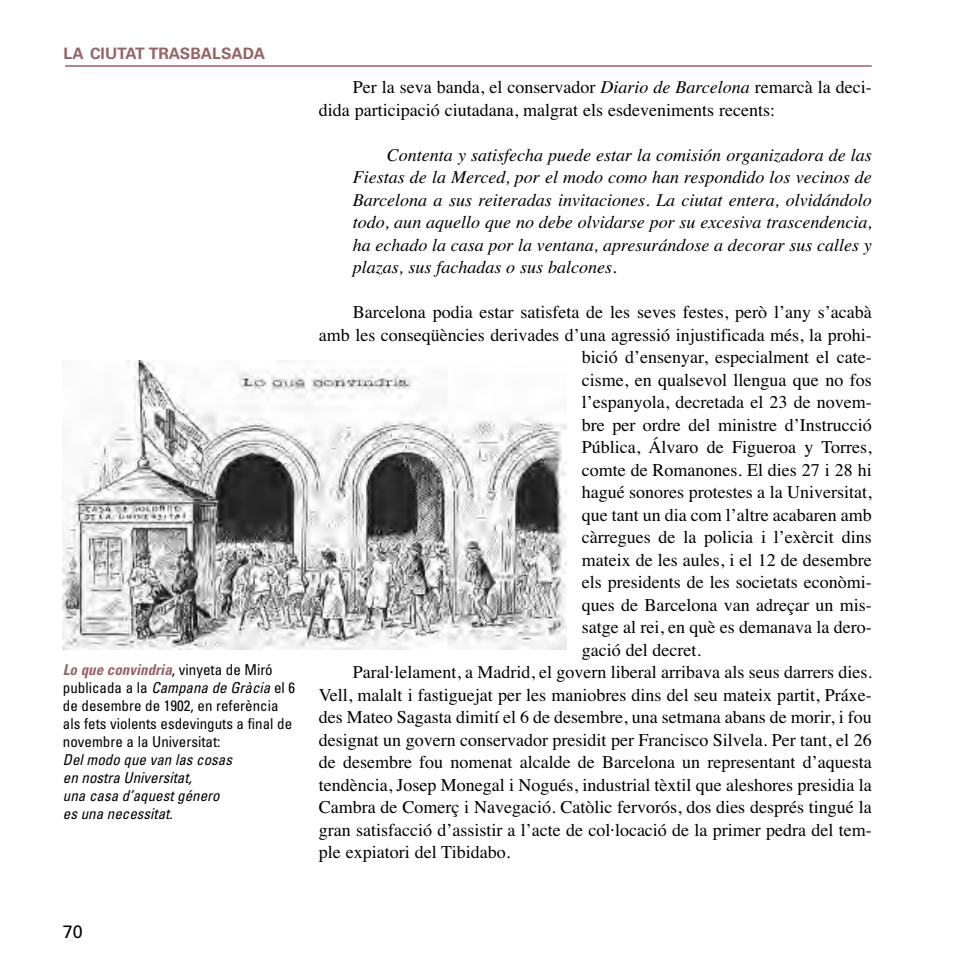
<style>
.page{position:relative;width:978px;height:978px;background:#fff}
.page>*{position:absolute;margin:0;border:0;box-sizing:border-box;transform-origin:0 0}
.t1{font:18px/22.5px "Times";color:#000}
.t2{font:italic 18px/22.5px "Times";color:#000;text-align:justify}
.t3{font:18px "Univers";color:#000}
.t4{font:700 15.75px "Univers";color:#986367}
.t5{font:condensed 15px/18px "Univers";color:#000}
.t6{font:italic condensed 15px/18px "Univers";color:#000}
.s1{font-weight:700;font-style:italic;color:#986367}
.s2{font-style:italic}
.s3{font-style:normal}
</style>
<div class="page">
<hr style="left:65px;top:65px;width:807px;height:2px;background:#986367">
<img style="left:63px;top:360px;width:504px;height:289px">
<p class="t4" style="left:64px;top:47px;width:203px">LA CIUTAT TRASBALSADA</p>
<p class="t5" style="left:63px;top:662px;width:234px"><span class="s1">Lo que convindria</span>, vinyeta de Miró publicada a la <span class="s2">Campana de Gràcia</span> el 6 de desembre de 1902, en referència als fets violents esdevinguts a final de novembre a la Universitat:</p>
<p class="t6" style="left:63px;top:752px;width:171px">Del modo que van las cosas en nostra Universitat,<br>una casa d’aquest género es una necessitat<span class="s3">.</span></p>
<p class="t1" style="left:319px;top:76px;width:554px;text-indent:34px">Per la seva banda, el conservador <span class="s2">Diario de Barcelona</span> remarcà la deci&shy;dida participació ciutadana, malgrat els esdeveniments recents:</p>
<p class="t2" style="left:353px;top:143px;width:520px;text-indent:34px">Contenta y satisfecha puede estar la comisión organizadora de las Fiestas de la Merced, por el modo como han respondido los vecinos de Barcelona a sus reiteradas invitaciones. La ciutat entera, olvidándolo todo, aun aquello que no debe olvidarse por su excesiva trascendencia, ha echado la casa por la ventana, apresurándose a decorar sus calles y plazas, sus fachadas o sus balcones.</p>
<p class="t1" style="left:353px;top:301px;width:520px">Barcelona podia estar satisfeta de les seves festes, però l’any s’acabà</p>
<p class="t1" style="left:319px;top:323px;width:554px">amb les conseqüències derivades d’una agressió injustificada més, la prohi-</p>
<p class="t1" style="left:582px;top:346px;width:291px">bició d’ensenyar, especialment el cate-</p>
<p class="t1" style="left:582px;top:368px;width:292px">cisme, en qualsevol llengua que no fos</p>
<p class="t1" style="left:582px;top:391px;width:292px">l’espanyola, decretada el 23 de novem-</p>
<p class="t1" style="left:582px;top:413px;width:291px">bre per ordre del ministre d’Instrucció</p>
<p class="t1" style="left:582px;top:436px;width:291px">Pública, Álvaro de Figueroa y Torres,</p>
<p class="t1" style="left:582px;top:458px;width:291px">comte de Romanones. El dies 27 i 28 hi</p>
<p class="t1" style="left:582px;top:481px;width:291px">hagué sonores protestes a la Universitat,</p>
<p class="t1" style="left:582px;top:503px;width:292px">que tant un dia com l’altre acabaren amb</p>
<p class="t1" style="left:582px;top:526px;width:292px">càrregues de la policia i l’exèrcit dins</p>
<p class="t1" style="left:582px;top:548px;width:292px">mateix de les aules, i el 12 de desembre</p>
<p class="t1" style="left:582px;top:571px;width:292px">els presidents de les societats econòmi-</p>
<p class="t1" style="left:582px;top:593px;width:291px">ques de Barcelona van adreçar un mis-</p>
<p class="t1" style="left:582px;top:616px;width:291px">satge al rei, en què es demanava la dero-</p>
<p class="t1" style="left:582px;top:638px;width:121px">gació del decret.</p>
<p class="t1" style="left:353px;top:661px;width:520px">Paral·lelament, a Madrid, el govern liberal arribava als seus darrers dies.</p>
<p class="t1" style="left:319px;top:683px;width:554px">Vell, malalt i fastiguejat per les maniobres dins del seu mateix partit, Práxe-</p>
<p class="t1" style="left:319px;top:706px;width:554px">des Mateo Sagasta dimití el 6 de desembre, una setmana abans de morir, i fou</p>
<p class="t1" style="left:319px;top:728px;width:554px">designat un govern conservador presidit per Francisco Silvela. Per tant, el 26</p>
<p class="t1" style="left:319px;top:751px;width:554px">de desembre fou nomenat alcalde de Barcelona un representant d’aquesta</p>
<p class="t1" style="left:319px;top:773px;width:554px">tendència, Josep Monegal i Nogués, industrial tèxtil que aleshores presidia la</p>
<p class="t1" style="left:319px;top:796px;width:554px">Cambra de Comerç i Navegació. Catòlic fervorós, dos dies després tingué la</p>
<p class="t1" style="left:319px;top:818px;width:554px">gran satisfacció d’assistir a l’acte de col·locació de la primer pedra del tem-</p>
<p class="t1" style="left:319px;top:841px;width:193px">ple expiatori del Tibidabo.</p>
<p class="t3" style="left:63px;top:925px;width:22px">70</p>
</div>
